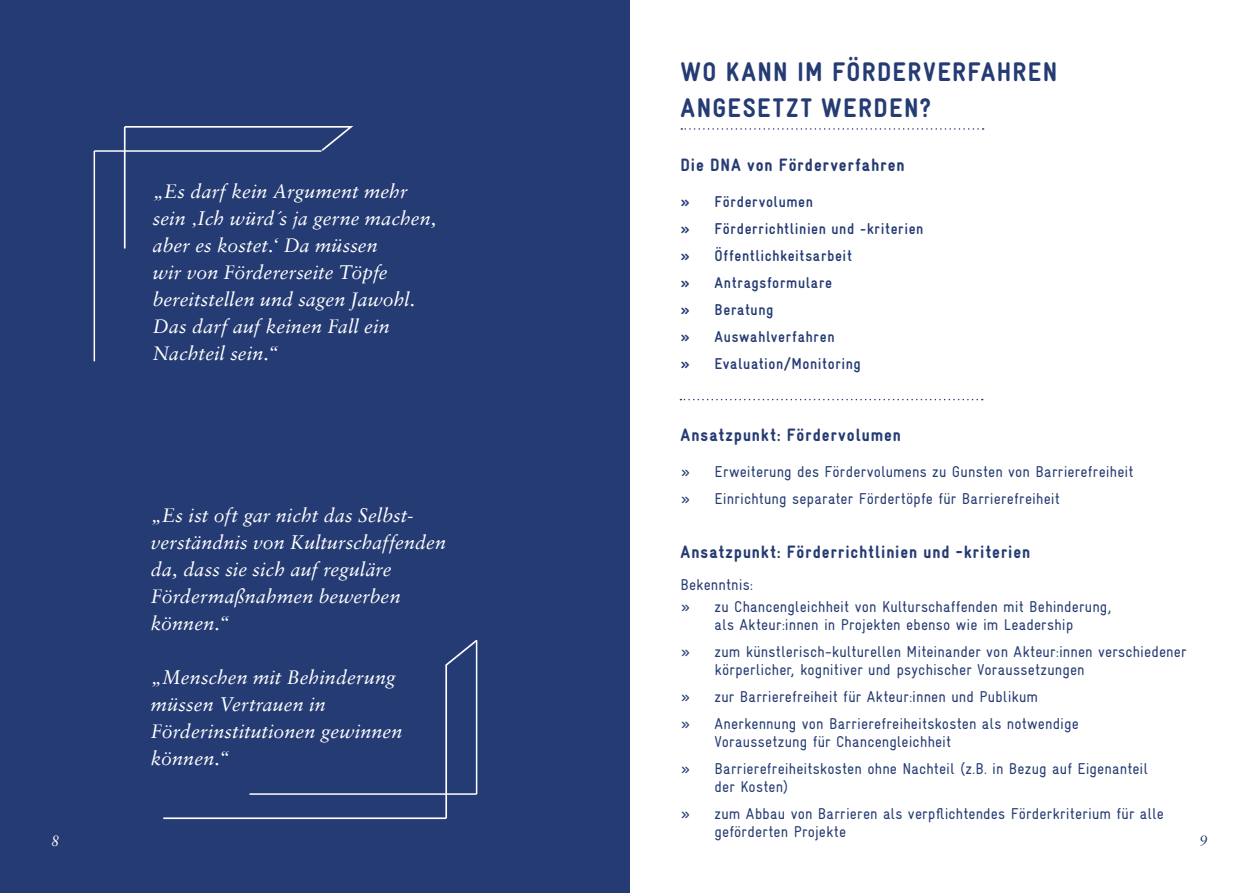
<style>
.page{position:relative;width:1259px;height:893px;background:#fff}
.page>*{position:absolute;margin:0;border:0;box-sizing:border-box;transform-origin:0 0}
.t1{font:900 27px/36px "Gravur Condensed";letter-spacing:.055em;color:#253b73}
.t2{font:italic 19.5px/27px "Sabon LT";letter-spacing:.005em;color:#fff}
.t3{font:900 18px "Gravur Condensed";letter-spacing:.05em;color:#253b73}
.t4{font:15.75px/27px "Gravur Condensed";letter-spacing:.01em;color:#253b73}
.t5{font:700 15.75px/27px "Gravur Condensed";letter-spacing:.04em;color:#253b73}
.t6{font:italic 15px "Sabon LT";color:#fff}
.t7{font:italic 15px "Sabon LT";color:#253b73}
</style>
<div class="page">
<div style="left:0;top:0;width:629px;height:893px;background:#253b73"></div>
<hr style="left:124px;top:127px;width:2px;height:121px;background:#fff">
<svg style="left:123px;top:126px;width:231px;height:27px"></svg>
<hr style="left:94px;top:150px;width:227px;height:2px;background:#fff">
<hr style="left:476px;top:640px;width:1px;height:154px;background:#fff">
<hr style="left:445px;top:665px;width:2px;height:153px;background:#fff">
<hr style="left:249px;top:793px;width:227px;height:2px;background:#fff">
<hr style="left:163px;top:817px;width:283px;height:2px;background:#fff">
<hr style="left:94px;top:151px;width:1px;height:210px;background:#fff">
<svg style="left:445px;top:640px;width:33px;height:27px"></svg>
<svg style="left:681px;top:128px;width:302px;height:2px"></svg>
<svg style="left:680px;top:399px;width:302px;height:1px"></svg>
<p class="t2" style="left:153px;top:178px;width:285px">„Es darf kein Argument mehr sein ‚Ich würd´s ja gerne machen, aber es kostet.‘ Da müssen<br>wir von Fördererseite Töpfe bereitstellen und sagen Jawohl.<br>Das darf auf keinen Fall ein<br>Nachteil sein.“</p>
<h1 class="t1" style="left:680px;top:54px;width:378px">WO KANN IM FÖRDERVERFAHREN<br>ANGESETZT WERDEN?</h1>
<p class="t3" style="left:680px;top:155px;width:225px">Die DNA von Förderverfahren</p>
<p class="t5" style="left:680px;top:188px;width:244px">» Fördervolumen<br>» Förderrichtlinien und -kriterien » Öffentlichkeitsarbeit<br>» Antragsformulare<br>» Beratung<br>» Auswahlverfahren<br>» Evaluation/Monitoring</p>
<p class="t3" style="left:680px;top:425px;width:222px">Ansatzpunkt: Fördervolumen</p>
<p class="t4" style="left:680px;top:458px;width:454px">» Erweiterung des Fördervolumens zu Gunsten von Barrierefreiheit » Einrichtung separater Fördertöpfe für Barrierefreiheit</p>
<p class="t2" style="left:151px;top:502px;width:297px">„Es ist oft gar nicht das Selbst&shy;verständnis von Kulturschaffenden da, dass sie sich auf reguläre<br>Fördermaßnahmen bewerben können.“</p>
<p class="t2" style="left:151px;top:664px;width:253px">„Menschen mit Behinderung müssen Vertrauen in<br>Förderinstitutionen gewinnen können.“</p>
<p class="t3" style="left:680px;top:542px;width:351px">Ansatzpunkt: Förderrichtlinien und -kriterien</p>
<p class="t4" style="left:680px;top:573px;width:432px;line-height:22.5px">Bekenntnis:<br>» zu Chancengleichheit von Kulturschaffenden mit Behinderung,</p>
<p class="t4" style="left:680px;top:611px;width:507px;text-indent:34px">als Akteur:innen in Projekten ebenso wie im Leadership<br>» zum künstlerisch-kulturellen Miteinander von Akteur:innen verschiedener</p>
<p class="t4" style="left:680px;top:656px;width:406px;text-indent:34px">körperlicher, kognitiver und psychischer Voraussetzungen » zur Barrierefreiheit für Akteur:innen und Publikum<br>» Anerkennung von Barrierefreiheitskosten als notwendige</p>
<p class="t4" style="left:680px;top:728px;width:469px;text-indent:34px">Voraussetzung für Chancengleichheit<br>» Barrierefreiheitskosten ohne Nachteil (z.B. in Bezug auf Eigenanteil</p>
<p class="t4" style="left:680px;top:773px;width:485px;text-indent:34px">der Kosten)<br>» zum Abbau von Barrieren als verpflichtendes Förderkriterium für alle</p>
<p class="t4" style="left:714px;top:818px;width:133px">geförderten Projekte</p>
<p class="t6" style="left:51px;top:832px;width:10px">8</p>
<p class="t7" style="left:1199px;top:832px;width:10px">9</p>
</div>
